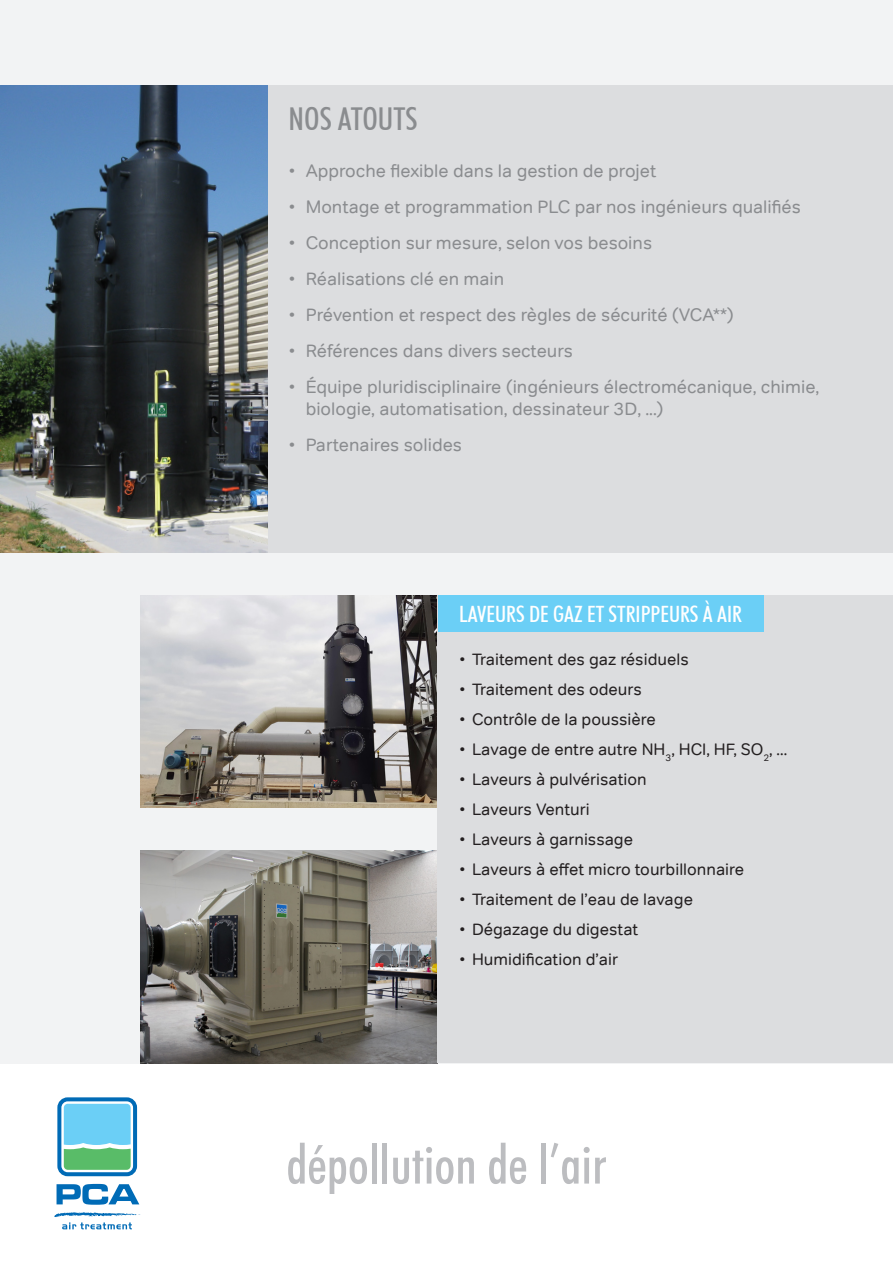
<style>
.page{position:relative;width:893px;height:1263px;background:#fff}
.page>*{position:absolute;margin:0;border:0;box-sizing:border-box;transform-origin:0 0}
.t1{font:500 condensed 54px "Futura BT";color:#bcbdc0}
.t2{font:500 condensed 31.5px "Futura BT";color:#8a8c8f}
.t3{font:500 condensed 22.5px "Futura BT";color:#fff}
.t4{font:18px/21.6px "Tondo";color:#8a8c8f}
.t5{font:16.5px "Tondo";color:#231f20}
</style>
<div class="page">
<div style="left:0;top:0;width:893px;height:1063px;background:#f2f3f4"></div>
<img style="left:140px;top:595px;width:298px;height:213px">
<img style="left:140px;top:850px;width:298px;height:213px">
<div style="left:438px;top:595px;width:455px;height:468px;background:#dcdddf"></div>
<div style="left:268px;top:85px;width:625px;height:468px;background:#dcdddf"></div>
<img style="left:0;top:85px;width:268px;height:468px">
<svg style="left:56px;top:1097px;width:84px;height:108px"></svg>
<svg style="left:54px;top:1212px;width:86px;height:17px"></svg>
<div style="left:438px;top:595px;width:325px;height:37px;background:#6bcff6"></div>
<p class="t2" style="left:289px;top:100px;width:130px">NOS ATOUTS</p>
<p class="t4" style="left:289px;top:160px;width:369px">• Approche flexible dans la gestion de projet</p>
<p class="t4" style="left:289px;top:196px;width:514px">• Montage et programmation PLC par nos ingénieurs qualifiés</p>
<p class="t4" style="left:289px;top:232px;width:365px">• Conception sur mesure, selon vos besoins</p>
<p class="t4" style="left:289px;top:268px;width:217px">• Réalisations clé en main</p>
<p class="t4" style="left:289px;top:304px;width:447px">• Prévention et respect des règles de sécurité (VCA**)</p>
<p class="t4" style="left:289px;top:340px;width:286px">• Références dans divers secteurs</p>
<p class="t4" style="left:306px;top:376px;width:515px;text-indent:-17px">• Équipe pluridisciplinaire (ingénieurs électromécanique, chimie, biologie, automatisation, dessinateur 3D, ...)</p>
<p class="t4" style="left:289px;top:434px;width:175px">• Partenaires solides</p>
<p class="t3" style="left:459px;top:601px;width:284px">LAVEURS DE GAZ ET STRIPPEURS À AIR</p>
<p class="t5" style="left:459px;top:649px;width:231px">• Traitement des gaz résiduels</p>
<p class="t5" style="left:459px;top:679px;width:184px">• Traitement des odeurs</p>
<p class="t5" style="left:459px;top:709px;width:198px">• Contrôle de la poussière</p>
<p class="t5" style="left:459px;top:739px;width:329px">• Lavage de entre autre NH<sub>3</sub>, HCI, HF, SO<sub>2</sub>, ...</p>
<p class="t5" style="left:459px;top:769px;width:189px">• Laveurs à pulvérisation</p>
<p class="t5" style="left:459px;top:799px;width:132px">• Laveurs Venturi</p>
<p class="t5" style="left:459px;top:829px;width:175px">• Laveurs à garnissage</p>
<p class="t5" style="left:459px;top:859px;width:286px">• Laveurs à effet micro tourbillonnaire</p>
<p class="t5" style="left:459px;top:889px;width:235px">• Traitement de l’eau de lavage</p>
<p class="t5" style="left:459px;top:919px;width:181px">• Dégazage du digestat</p>
<p class="t5" style="left:459px;top:949px;width:160px">• Humidification d’air</p>
<p class="t1" style="left:286px;top:1131px;width:322px">dépollution de l’air</p>
</div>
